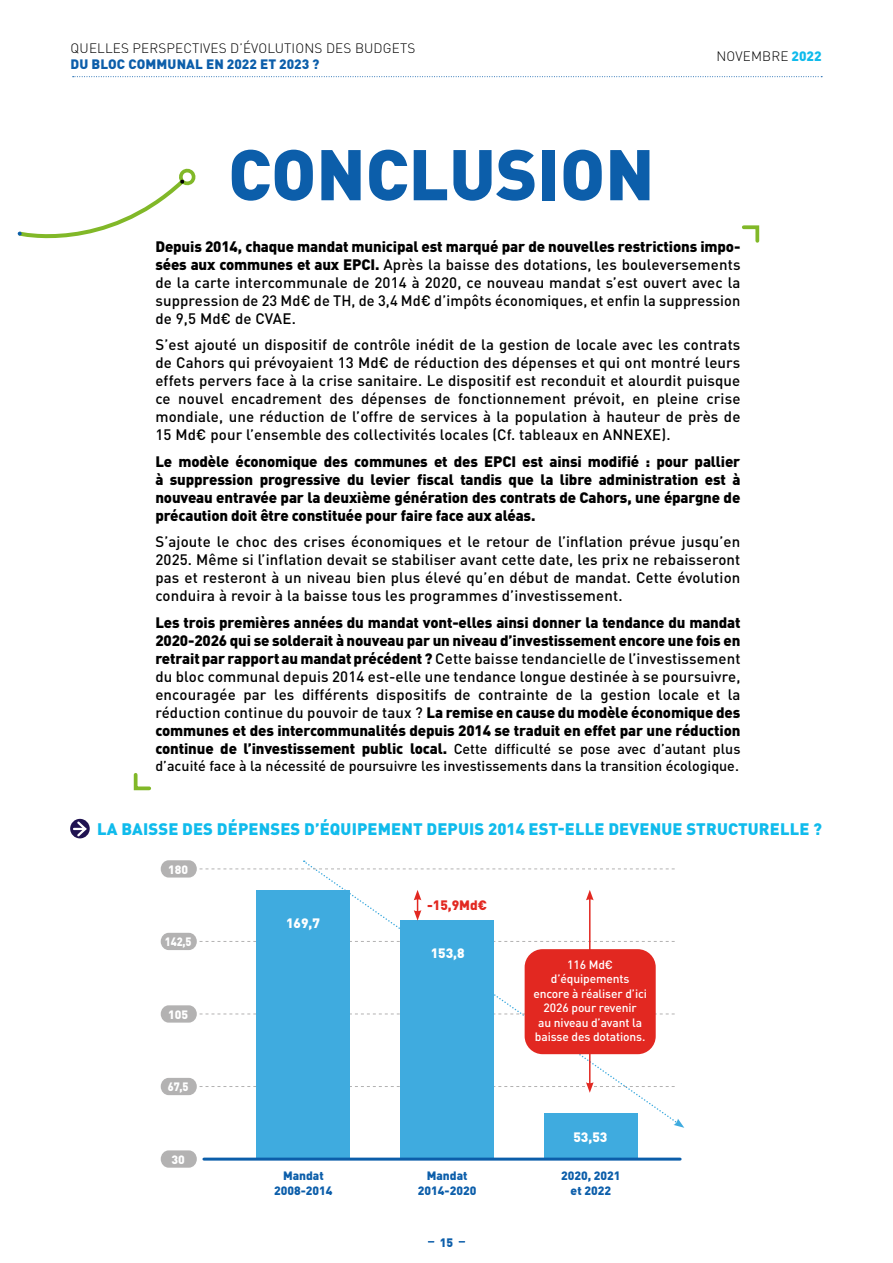
<style>
.page{position:relative;width:893px;height:1263px;background:#fff}
.page>*{position:absolute;margin:0;border:0;box-sizing:border-box;transform-origin:0 0}
.t1{font:70.5px "DIN Black";color:#0c5eaa}
.t2{font:900 16.5px "DIN Pro";letter-spacing:.01em;color:#10bbec}
.t3{font:500 15px/18px "DIN Pro";letter-spacing:.01em;color:#000;text-align:justify}
.t4{font:900 15px/18px "DIN Pro";letter-spacing:-.01em;color:#000;text-align:justify}
.t5{font:500 14.25px "DIN Pro";color:#000}
.t6{font:300 13.5px "DIN Pro";letter-spacing:.01em;color:#000}
.t7{font:900 13.5px "DIN Pro";letter-spacing:.01em;color:#0c5eaa}
.t8{font:900 13.5px "DIN Pro";color:#fff}
.t9{font:900 13.5px "DIN Pro";color:#e22821}
.t10{font:500 12px/14.4px "DIN Pro";letter-spacing:-.01em;color:#fff;text-align:center}
.t11{font:900 12px/14.4px "DIN Pro";color:#0c5eaa;text-align:center}
.t12{font:900 12px "DIN Pro";color:#fff;scale:.9 1}
.t13{font:900 12px "DIN Pro";color:#fff}
.t14{font:12px "DIN Black";color:#0c5eaa}
.s1{font-weight:900;color:#10bbec}
.s2{font-weight:900}
.s3{font-weight:500}
.s4{font-weight:500;font-size:14.25px}
</style>
<div class="page">
<svg style="left:73px;top:76px;width:749px;height:1px"></svg>
<svg style="left:305px;top:861px;width:370px;height:260px"></svg>
<svg style="left:673px;top:1118px;width:11px;height:10px"></svg>
<svg style="left:17px;top:168px;width:179px;height:71px"></svg>
<svg style="left:133px;top:773px;width:18px;height:18px"></svg>
<svg style="left:742px;top:225px;width:18px;height:18px"></svg>
<div style="left:161px;top:933px;width:36px;height:17px;background:#b3b2b2;border-radius:8px"></div>
<svg style="left:200px;top:941px;width:475px;height:1px"></svg>
<div style="left:161px;top:1005px;width:36px;height:17px;background:#b3b2b2;border-radius:8px"></div>
<svg style="left:200px;top:1013px;width:475px;height:1px"></svg>
<div style="left:161px;top:860px;width:36px;height:17px;background:#b3b2b2;border-radius:8px"></div>
<svg style="left:200px;top:868px;width:475px;height:1px"></svg>
<div style="left:161px;top:1078px;width:36px;height:17px;background:#b3b2b2;border-radius:8px"></div>
<div style="left:257px;top:890px;width:93px;height:269px;background:#3fabdf"></div>
<div style="left:400px;top:921px;width:94px;height:238px;background:#3fabdf"></div>
<div style="left:544px;top:1113px;width:94px;height:46px;background:#3fabdf"></div>
<div style="left:161px;top:1150px;width:36px;height:18px;background:#b3b2b2;border-radius:8px"></div>
<hr style="left:204px;top:1157px;width:476px;height:3px;background:#0c5eaa">
<svg style="left:70px;top:819px;width:20px;height:19px"></svg>
<svg style="left:74px;top:819px;width:14px;height:19px"></svg>
<hr style="left:589px;top:898px;width:1px;height:186px;background:#e22821">
<svg style="left:586px;top:890px;width:8px;height:10px"></svg>
<svg style="left:200px;top:1082px;width:475px;height:11px"></svg>
<svg style="left:414px;top:890px;width:7px;height:31px"></svg>
<div style="left:525px;top:949px;width:131px;height:105px;background:#e22821;border-radius:18px"></div>
<p class="t6" style="left:71px;top:38px;width:346px">QUELLES PERSPECTIVES D’ÉVOLUTIONS DES BUDGETS</p>
<p class="t7" style="left:71px;top:53px;width:250px">DU BLOC COMMUNAL EN 2022 ET 2023 ?</p>
<p class="t6" style="left:716px;top:46px;width:107px">NOVEMBRE <span class="s1">2022</span></p>
<h1 class="t1" style="left:228px;top:128px;width:428px">CONCLUSION</h1>
<p class="t3" style="left:155px;top:236px;width:587px"><span class="s2">Depuis 2014, chaque mandat municipal est marqué par de nouvelles restrictions impo&shy;sées aux communes et aux EPCI.</span> Après la baisse des dotations, les bouleversements de la carte intercommunale de 2014 à 2020, ce nouveau mandat s’est ouvert avec la suppression de 23 Md€ de TH, de 3,4 Md€ d’impôts économiques, et enfin la suppression de 9,5 Md€ de CVAE.</p>
<p class="t3" style="left:155px;top:335px;width:587px">S’est ajouté un dispositif de contrôle inédit de la gestion de locale avec les contrats de Cahors qui prévoyaient 13 Md€ de réduction des dépenses et qui ont montré leurs effets pervers face à la crise sanitaire. Le dispositif est reconduit et alourdit puisque ce nouvel encadrement des dépenses de fonctionnement prévoit, en pleine crise mondiale, une réduction de l’offre de services à la population à hauteur de près de 15 Md€ pour l’ensemble des collectivités locales (Cf. tableaux en ANNEXE).</p>
<p class="t4" style="left:155px;top:451px;width:586px">Le modèle économique des communes et des EPCI est ainsi modifié : pour pallier à suppression progressive du levier fiscal tandis que la libre administration est à nouveau entravée par la deuxième génération des contrats de Cahors, une épargne de précaution doit être constituée pour faire face aux aléas.</p>
<p class="t3" style="left:155px;top:532px;width:586px">S’ajoute le choc des crises économiques et le retour de l’inflation prévue jusqu’en 2025. Même si l’inflation devait se stabiliser avant cette date, les prix ne rebaisseront pas et resteront à un niveau bien plus élevé qu’en début de mandat. Cette évolution conduira à revoir à la baisse tous les programmes d’investissement.</p>
<p class="t4" style="left:155px;top:612px;width:587px">Les trois premières années du mandat vont-elles ainsi donner la tendance du mandat 2020-2026 qui se solderait à nouveau par un niveau d’investissement encore une fois en retrait par rapport au mandat précédent ? <span class="s3">Cette baisse tendancielle de l’investissement du bloc communal depuis 2014 est-elle une tendance longue destinée à se poursuivre, encouragée par les différents dispositifs de contrainte de la gestion locale et la réduction continue du pouvoir de taux ?</span> La remise en cause du modèle économique des communes et des intercommunalités depuis 2014 se traduit en effet par une réduction continue de l’investissement public local. <span class="s4">Cette difficulté se pose avec d’autant plus</span></p>
<p class="t5" style="left:155px;top:755px;width:585px">d’acuité face à la nécessité de poursuivre les investissements dans la transition écologique.</p>
<p class="t2" style="left:97px;top:816px;width:726px">LA BAISSE DES DÉPENSES D’ÉQUIPEMENT DEPUIS 2014 EST-ELLE DEVENUE STRUCTURELLE ?</p>
<p class="t13" style="left:168px;top:859px;width:22px">180</p>
<p class="t12" style="left:165px;top:932px;width:31px">142,5</p>
<p class="t13" style="left:168px;top:1004px;width:22px">105</p>
<p class="t12" style="left:168px;top:1077px;width:25px">67,5</p>
<p class="t13" style="left:172px;top:1150px;width:15px">30</p>
<p class="t8" style="left:286px;top:912px;width:35px">169,7</p>
<p class="t9" style="left:427px;top:894px;width:62px">-15,9Md€</p>
<p class="t8" style="left:431px;top:942px;width:35px">153,8</p>
<p class="t10" style="left:533px;top:957px;width:115px">116 Md€ d’équipements encore à réaliser d’ici<br>2026 pour revenir<br>au niveau d’avant la baisse des dotations.</p>
<p class="t8" style="left:573px;top:1126px;width:35px">53,53</p>
<p class="t11" style="left:274px;top:1168px;width:60px">Mandat<br>2008-2014</p>
<p class="t11" style="left:418px;top:1168px;width:60px">Mandat<br>2014-2020</p>
<p class="t11" style="left:561px;top:1168px;width:61px">2020, 2021 et 2022</p>
<p class="t14" style="left:440px;top:1235px;width:15px">15</p>
</div>
